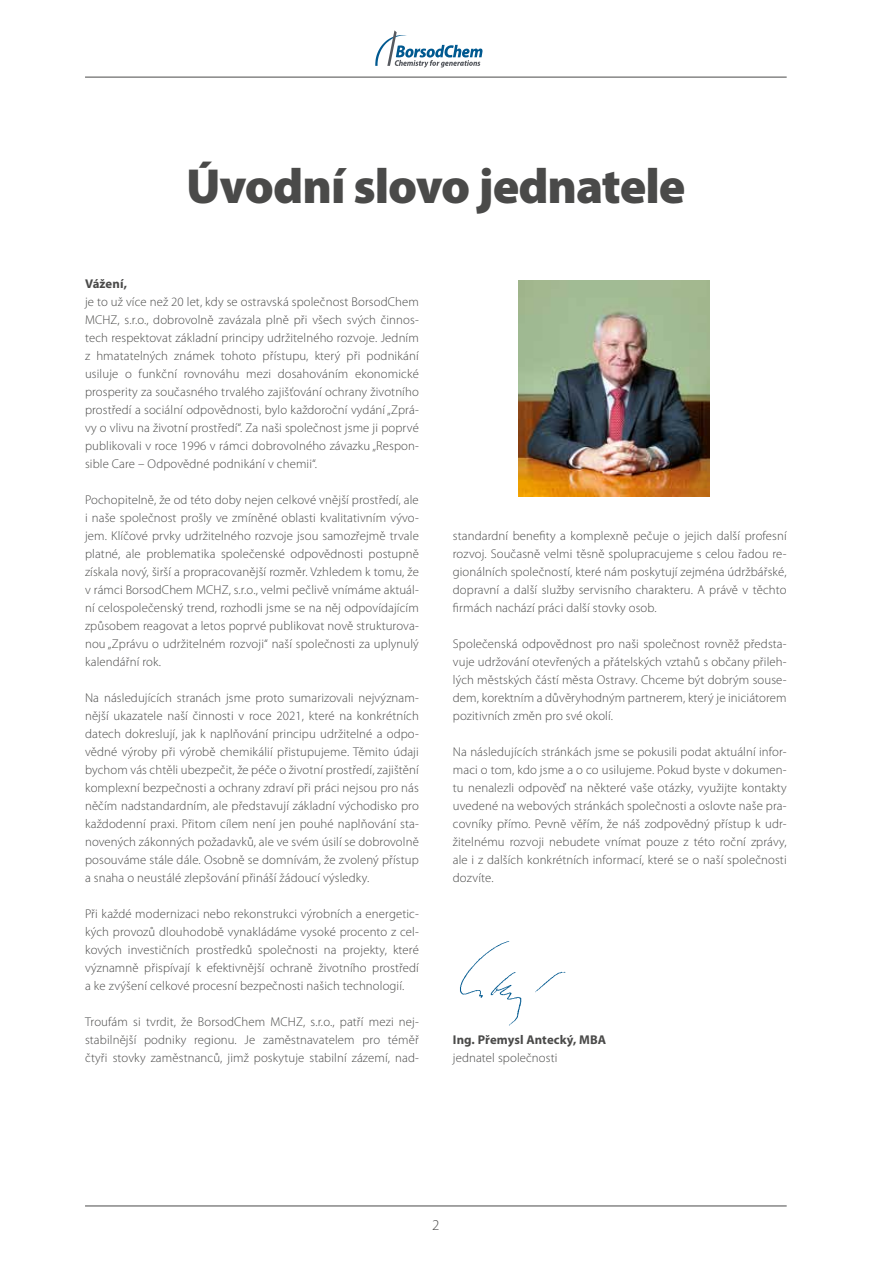
<style>
.page{position:relative;width:893px;height:1263px;background:#fff}
.page>*{position:absolute;margin:0;border:0;box-sizing:border-box;transform-origin:0 0}
.t1{font:900 49.5px "Myriad Pro";letter-spacing:-.02em;color:#4a4a49}
.t2{font:300 15px "Myriad Pro";color:#4a4a49}
.t3{font:300 12.75px/18px "Myriad Pro";letter-spacing:.01em;color:#4a4a49;text-align:justify}
.t4{font:700 12.75px "Myriad Pro";letter-spacing:.01em;color:#4a4a49}
</style>
<div class="page">
<hr style="left:85px;top:77px;width:702px;height:1px;background:#4a4a49">
<hr style="left:85px;top:1205px;width:702px;height:1px;background:#4a4a49">
<svg style="left:375px;top:30px;width:108px;height:38px"></svg>
<img style="left:519px;top:281px;width:190px;height:216px">
<img style="left:460px;top:941px;width:106px;height:85px">
<h1 class="t1" style="left:186px;top:153px;width:501px">Úvodní slovo jednatele</h1>
<p class="t4" style="left:85px;top:275px;width:43px">Vážení,</p>
<p class="t3" style="left:85px;top:293px;width:335px">je to už více než 20 let, kdy se ostravská společnost BorsodChem MCHZ, s.r.o., dobrovolně zavázala plně při všech svých činnos&shy;tech respektovat základní principy udržitelného rozvoje. Jedním z hmatatelných známek tohoto přístupu, který při podnikání usiluje o funkční rovnováhu mezi dosahováním ekonomické prosperity za současného trvalého zajišťování ochrany životního prostředí a sociální odpovědnosti, bylo každoroční vydání „Zprá&shy;vy o vlivu na životní prostředí“. Za naši společnost jsme ji poprvé publikovali v roce 1996 v rámci dobrovolného závazku „Respon&shy;sible Care – Odpovědné podnikání v chemii“.</p>
<p class="t3" style="left:85px;top:491px;width:335px">Pochopitelně, že od této doby nejen celkové vnější prostředí, ale i naše společnost prošly ve zmíněné oblasti kvalitativním vývo&shy;jem. Klíčové prvky udržitelného rozvoje jsou samozřejmě trvale platné, ale problematika společenské odpovědnosti postupně získala nový, širší a propracovanější rozměr. Vzhledem k tomu, že v rámci BorsodChem MCHZ, s.r.o., velmi pečlivě vnímáme aktuál&shy;ní celospolečenský trend, rozhodli jsme se na něj odpovídajícím způsobem reagovat a letos poprvé publikovat nově strukturova&shy;nou „Zprávu o udržitelném rozvoji“ naší společnosti za uplynulý kalendářní rok.</p>
<p class="t3" style="left:85px;top:689px;width:335px">Na následujících stranách jsme proto sumarizovali nejvýznam&shy;nější ukazatele naší činnosti v roce 2021, které na konkrétních datech dokreslují, jak k naplňování principu udržitelné a odpo&shy;vědné výroby při výrobě chemikálií přistupujeme. Těmito údaji bychom vás chtěli ubezpečit, že péče o životní prostředí, zajištění komplexní bezpečnosti a ochrany zdraví při práci nejsou pro nás něčím nadstandardním, ale představují základní východisko pro každodenní praxi. Přitom cílem není jen pouhé naplňování sta&shy;novených zákonných požadavků, ale ve svém úsilí se dobrovolně posouváme stále dále. Osobně se domnívám, že zvolený přístup a snaha o neustálé zlepšování přináší žádoucí výsledky.</p>
<p class="t3" style="left:85px;top:905px;width:335px">Při každé modernizaci nebo rekonstrukci výrobních a energetic&shy;kých provozů dlouhodobě vynakládáme vysoké procento z cel&shy;kových investičních prostředků společnosti na projekty, které významně přispívají k efektivnější ochraně životního prostředí a ke zvýšení celkové procesní bezpečnosti našich technologií.</p>
<p class="t3" style="left:85px;top:1013px;width:335px">Troufám si tvrdit, že BorsodChem MCHZ, s.r.o., patří mezi nej&shy;stabilnější podniky regionu. Je zaměstnavatelem pro téměř čtyři stovky zaměstnanců, jimž poskytuje stabilní zázemí, nad-</p>
<p class="t3" style="left:453px;top:527px;width:335px">standardní benefity a komplexně pečuje o jejich další profesní rozvoj. Současně velmi těsně spolupracujeme s celou řadou re&shy;gionálních společností, které nám poskytují zejména údržbářské, dopravní a další služby servisního charakteru. A právě v těchto firmách nachází práci další stovky osob.</p>
<p class="t3" style="left:453px;top:635px;width:335px">Společenská odpovědnost pro naši společnost rovněž předsta&shy;vuje udržování otevřených a přátelských vztahů s občany přileh&shy;lých městských částí města Ostravy. Chceme být dobrým souse&shy;dem, korektním a důvěryhodným partnerem, který je iniciátorem pozitivních změn pro své okolí.</p>
<p class="t3" style="left:453px;top:743px;width:335px">Na následujících stránkách jsme se pokusili podat aktuální infor&shy;maci o tom, kdo jsme a o co usilujeme. Pokud byste v dokumen&shy;tu nenalezli odpověď na některé vaše otázky, využijte kontakty uvedené na webových stránkách společnosti a oslovte naše pra&shy;covníky přímo. Pevně věřím, že náš zodpovědný přístup k udr&shy;žitelnému rozvoji nebudete vnímat pouze z této roční zprávy, ale i z dalších konkrétních informací, které se o naší společnosti dozvíte.</p>
<p class="t4" style="left:453px;top:1032px;width:155px">Ing. Přemysl Antecký, MBA</p>
<p class="t3" style="left:453px;top:1049px;width:106px">jednatel společnosti</p>
<p class="t2" style="left:432px;top:1216px;width:9px">2</p>
</div>
